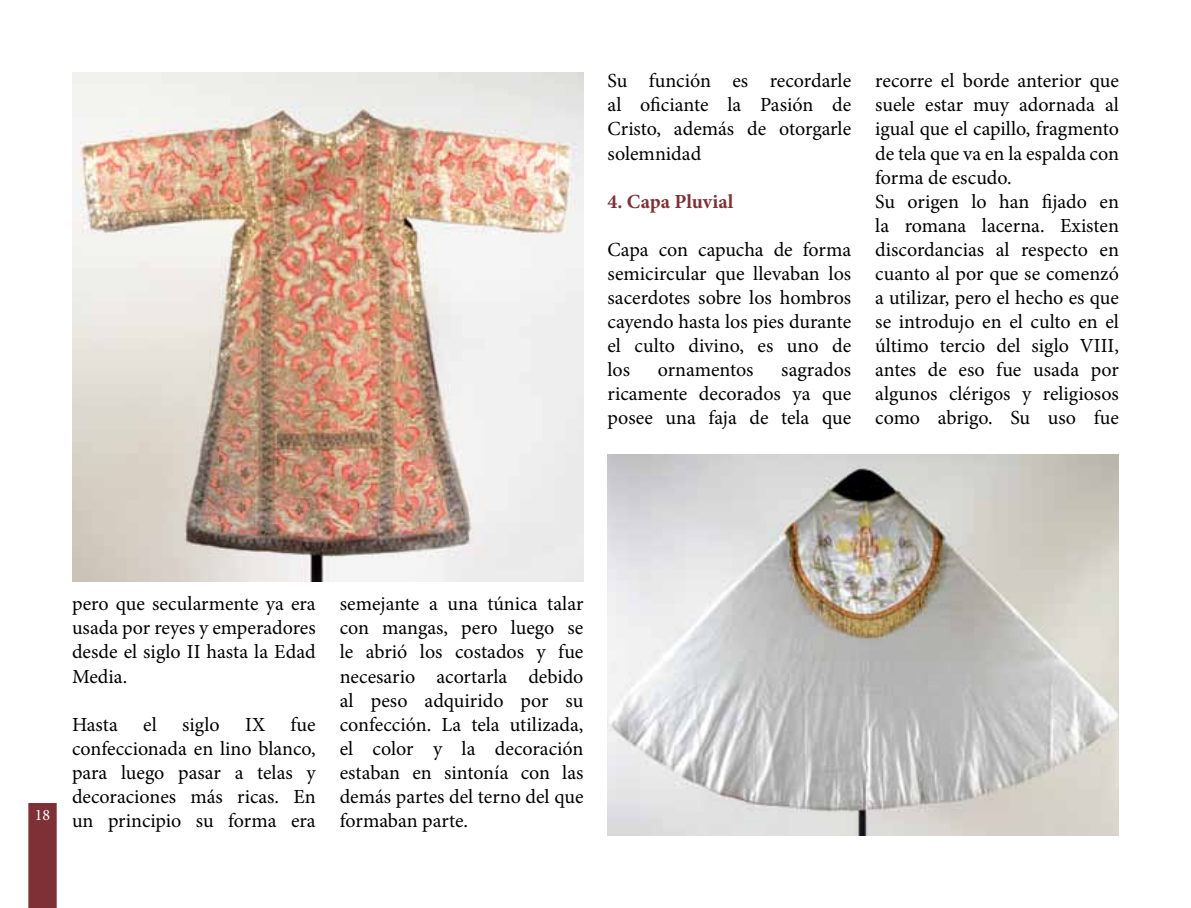
<style>
.page{position:relative;width:1191px;height:908px;background:#fff}
.page>*{position:absolute;margin:0;border:0;box-sizing:border-box;transform-origin:0 0}
.t1{font:20px/24px "Minion Pro";color:#000;text-align:justify}
.t2{font:700 20px "Minion Pro";letter-spacing:.005em;color:#7d3136}
.t3{font:16px "Minion Pro";color:#fff}
</style>
<div class="page">
<div style="left:28px;top:802px;width:29px;height:105px;background:#7d3136;border:2px solid #7d3136"></div>
<img style="left:72px;top:73px;width:511px;height:508px">
<img style="left:607px;top:454px;width:512px;height:381px">
<p class="t1" style="left:607px;top:69px;width:245px">Su función es recordarle al oficiante la Pasión de Cristo, además de otorgarle solemnidad</p>
<p class="t2" style="left:607px;top:187px;width:127px">4. Capa Pluvial</p>
<p class="t1" style="left:607px;top:237px;width:245px">Capa con capucha de forma semicircular que llevaban los sacerdotes sobre los hombros cayendo hasta los pies durante el culto divino, es uno de los</p>
<p class="t1" style="left:607px;top:357px;width:245px;text-indent:174px">sagrados ricamente decorados ya que posee una faja de tela que</p>
<p class="t1" style="left:658px;top:357px;width:97px">ornamentos</p>
<p class="t1" style="left:875px;top:69px;width:245px;text-align:left">recorre el borde anterior que suele estar muy adornada al igual que el capillo, fragmento de tela que va en la espalda con forma de escudo.<br>Su origen lo han fijado en la romana lacerna. Existen discordancias al respecto en cuanto al por que se comenzó a utilizar, pero el hecho es que se introdujo en el culto en el último tercio del siglo VIII, antes de eso fue usada por algunos clérigos y religiosos como abrigo. Su uso fue</p>
<p class="t3" style="left:35px;top:804px;width:17px">18</p>
<p class="t1" style="left:72px;top:592px;width:245px">pero que secularmente ya era usada por reyes y emperadores desde el siglo II hasta la Edad Media.</p>
<p class="t1" style="left:72px;top:712px;width:47px">Hasta</p>
<p class="t1" style="left:143px;top:712px;width:15px">el</p>
<p class="t1" style="left:182px;top:712px;width:39px">siglo</p>
<p class="t1" style="left:245px;top:712px;width:21px">IX</p>
<p class="t1" style="left:72px;top:712px;width:245px;text-indent:218px">fue confeccionada en lino blanco, para luego pasar a telas y decoraciones más ricas. En un principio su forma era</p>
<p class="t1" style="left:340px;top:592px;width:245px">semejante a una túnica talar con mangas, pero luego se le abrió los costados y fue necesario acortarla debido al peso adquirido por su confección. La tela utilizada, el color y la decoración estaban en sintonía con las demás partes del terno del que formaban parte.</p>
</div>
